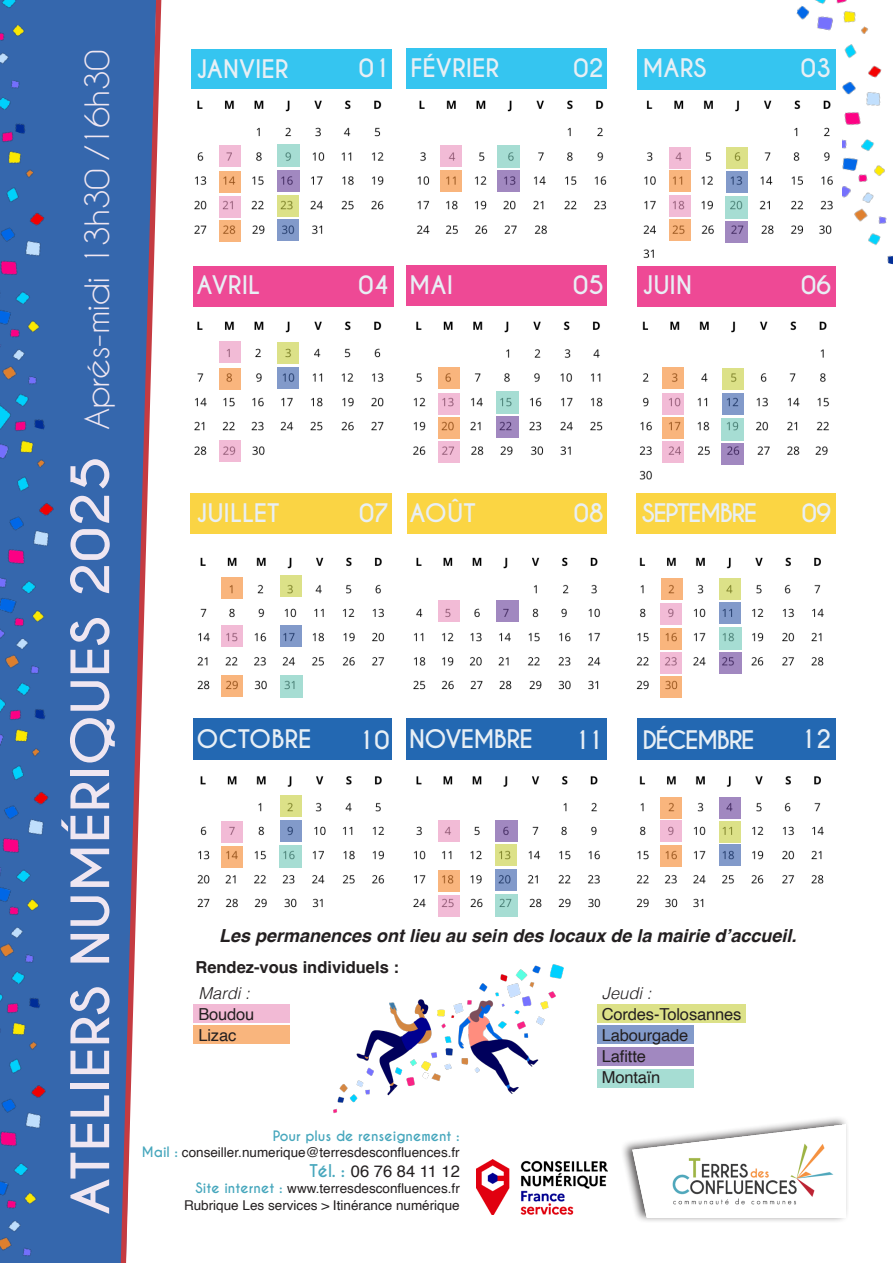
<style>
.page{position:relative;width:893px;height:1263px;background:#fff}
.page>*{position:absolute;margin:0;border:0;box-sizing:border-box;transform-origin:0 0}
.t1{font:700 49.5px "Caviar Dreams";color:#efe6f1;scale:1.12 1}
.t2{font:700 24px "Caviar Dreams";color:#e8eff5}
.t3{font:700 24px "Caviar Dreams";letter-spacing:-.06em;color:#e8eff5}
.t4{font:700 24px "Caviar Dreams";letter-spacing:-.03em;color:#e8eff5}
.t5{font:italic 700 18px "Helvetica";color:#231f20}
.t6{font:16.5px "Helvetica";letter-spacing:-.01em;color:#231f20}
.t7{font:700 16.5px "Helvetica";color:#231f20}
.t8{font:italic 300 16.5px "Helvetica";color:#231f20}
.t9{font:13.5px "Helvetica";color:#231f20}
.t10{font:700 13.5px "Caviar Dreams";color:#47a7bd}
.s1{font-weight:400;font-size:31.5px}
.s2{font-family:"Caviar Dreams";font-weight:700;color:#47a7bd}
</style>
<div class="page">
<img style="left:190px;top:502px;width:646px;height:415px">
<img style="left:796px;top:0;width:97px;height:264px">
<img style="left:190px;top:34px;width:652px;height:461px">
<div style="left:621px;top:1115px;width:229px;height:109px;background:#231f20;opacity:.75"></div>
<img style="left:632px;top:1125px;width:214px;height:92px">
<div style="left:72px;top:0;width:49px;height:119px;background:#3567ad"></div>
<div style="left:406px;top:49px;width:200px;height:40px;background:#35c5f0"></div>
<div style="left:637px;top:49px;width:199px;height:41px;background:#35c5f0"></div>
<div style="left:406px;top:265px;width:200px;height:41px;background:#ee4995"></div>
<div style="left:637px;top:266px;width:199px;height:40px;background:#ee4995"></div>
<div style="left:191px;top:493px;width:201px;height:41px;background:#fad444"></div>
<div style="left:407px;top:493px;width:199px;height:41px;background:#fbd543"></div>
<div style="left:636px;top:493px;width:200px;height:41px;background:#fbd543"></div>
<div style="left:637px;top:719px;width:199px;height:41px;background:#2368b2"></div>
<div style="left:406px;top:719px;width:200px;height:41px;background:#2368b2"></div>
<div style="left:193px;top:719px;width:199px;height:41px;background:#2368b2"></div>
<div style="left:193px;top:266px;width:201px;height:40px;background:#ee4995"></div>
<div style="left:192px;top:49px;width:200px;height:40px;background:#35c5f0"></div>
<img style="left:333px;top:964px;width:231px;height:149px">
<img style="left:476px;top:1159px;width:132px;height:56px">
<div style="left:597px;top:1047px;width:96px;height:19px;background:#a188c0"></div>
<div style="left:597px;top:1068px;width:96px;height:19px;background:#a6ddd3"></div>
<div style="left:597px;top:1025px;width:96px;height:19px;background:#829aca"></div>
<div style="left:597px;top:1004px;width:149px;height:19px;background:#dce188"></div>
<svg style="left:219px;top:171px;width:21px;height:22px"></svg>
<svg style="left:219px;top:196px;width:21px;height:22px"></svg>
<svg style="left:219px;top:220px;width:21px;height:22px"></svg>
<svg style="left:441px;top:145px;width:21px;height:22px"></svg>
<svg style="left:441px;top:170px;width:21px;height:22px"></svg>
<svg style="left:669px;top:147px;width:21px;height:21px"></svg>
<svg style="left:669px;top:170px;width:21px;height:22px"></svg>
<svg style="left:669px;top:195px;width:21px;height:22px"></svg>
<svg style="left:669px;top:219px;width:21px;height:22px"></svg>
<div style="left:219px;top:341px;width:21px;height:22px;background:#f2bbd6"></div>
<svg style="left:219px;top:368px;width:21px;height:22px"></svg>
<svg style="left:219px;top:440px;width:21px;height:22px"></svg>
<svg style="left:438px;top:367px;width:22px;height:22px"></svg>
<svg style="left:438px;top:393px;width:22px;height:22px"></svg>
<svg style="left:438px;top:417px;width:22px;height:22px"></svg>
<svg style="left:438px;top:441px;width:22px;height:22px"></svg>
<svg style="left:662px;top:367px;width:22px;height:22px"></svg>
<svg style="left:662px;top:417px;width:22px;height:22px"></svg>
<svg style="left:662px;top:393px;width:22px;height:22px"></svg>
<svg style="left:662px;top:441px;width:22px;height:22px"></svg>
<div style="left:221px;top:577px;width:22px;height:22px;background:#f9b57d"></div>
<svg style="left:221px;top:675px;width:22px;height:22px"></svg>
<svg style="left:221px;top:625px;width:22px;height:22px"></svg>
<svg style="left:438px;top:600px;width:22px;height:22px"></svg>
<svg style="left:661px;top:578px;width:22px;height:22px"></svg>
<svg style="left:661px;top:628px;width:21px;height:21px"></svg>
<svg style="left:661px;top:603px;width:21px;height:22px"></svg>
<svg style="left:661px;top:652px;width:21px;height:21px"></svg>
<svg style="left:661px;top:676px;width:21px;height:21px"></svg>
<svg style="left:221px;top:846px;width:21px;height:21px"></svg>
<svg style="left:221px;top:821px;width:21px;height:22px"></svg>
<svg style="left:438px;top:820px;width:22px;height:22px"></svg>
<svg style="left:438px;top:870px;width:22px;height:22px"></svg>
<svg style="left:438px;top:895px;width:22px;height:22px"></svg>
<svg style="left:660px;top:797px;width:22px;height:21px"></svg>
<svg style="left:660px;top:820px;width:22px;height:22px"></svg>
<svg style="left:661px;top:845px;width:21px;height:21px"></svg>
<svg style="left:121px;top:0;width:40px;height:1084px"></svg>
<div style="left:194px;top:1025px;width:96px;height:19px;background:#f9b57d"></div>
<div style="left:194px;top:1004px;width:96px;height:19px;background:#f2bad5"></div>
<svg style="left:277px;top:195px;width:22px;height:22px"></svg>
<svg style="left:219px;top:145px;width:21px;height:22px"></svg>
<svg style="left:277px;top:219px;width:22px;height:22px"></svg>
<svg style="left:277px;top:170px;width:23px;height:22px"></svg>
<svg style="left:277px;top:145px;width:23px;height:22px"></svg>
<svg style="left:498px;top:170px;width:22px;height:22px"></svg>
<svg style="left:498px;top:145px;width:22px;height:23px"></svg>
<svg style="left:726px;top:147px;width:21px;height:21px"></svg>
<svg style="left:726px;top:171px;width:21px;height:22px"></svg>
<svg style="left:725px;top:221px;width:22px;height:22px"></svg>
<svg style="left:725px;top:196px;width:22px;height:23px"></svg>
<svg style="left:277px;top:342px;width:22px;height:22px"></svg>
<svg style="left:277px;top:367px;width:22px;height:21px"></svg>
<svg style="left:497px;top:416px;width:22px;height:22px"></svg>
<svg style="left:497px;top:391px;width:22px;height:23px"></svg>
<svg style="left:722px;top:368px;width:21px;height:22px"></svg>
<svg style="left:722px;top:393px;width:21px;height:22px"></svg>
<svg style="left:722px;top:443px;width:22px;height:21px"></svg>
<svg style="left:722px;top:418px;width:22px;height:22px"></svg>
<svg style="left:280px;top:575px;width:22px;height:22px"></svg>
<svg style="left:280px;top:625px;width:22px;height:22px"></svg>
<svg style="left:497px;top:600px;width:22px;height:22px"></svg>
<svg style="left:280px;top:675px;width:23px;height:22px"></svg>
<svg style="left:719px;top:578px;width:22px;height:22px"></svg>
<svg style="left:719px;top:602px;width:22px;height:22px"></svg>
<svg style="left:719px;top:652px;width:22px;height:22px"></svg>
<svg style="left:719px;top:628px;width:22px;height:22px"></svg>
<svg style="left:280px;top:795px;width:21px;height:22px"></svg>
<svg style="left:280px;top:820px;width:21px;height:22px"></svg>
<svg style="left:280px;top:845px;width:22px;height:22px"></svg>
<svg style="left:495px;top:820px;width:23px;height:22px"></svg>
<svg style="left:496px;top:844px;width:21px;height:22px"></svg>
<svg style="left:496px;top:869px;width:21px;height:22px"></svg>
<svg style="left:496px;top:894px;width:22px;height:23px"></svg>
<svg style="left:719px;top:797px;width:21px;height:22px"></svg>
<svg style="left:719px;top:821px;width:21px;height:22px"></svg>
<svg style="left:719px;top:844px;width:21px;height:22px"></svg>
<img style="left:0;top:1009px;width:131px;height:254px">
<img style="left:0;top:720px;width:134px;height:289px">
<div style="left:0;top:403px;width:139px;height:317px;background:#3567ad"></div>
<div style="left:0;top:119px;width:127px;height:311px;background:#3567ad"></div>
<div style="left:0;top:0;width:72px;height:135px;background:#3567ad"></div>
<p class="t1" style="left:61px;top:1215px;width:1042px;rotate:-90deg">ATELIERS NUMÉRIQUES 2025 <span class="s1">Aprés-midi 13h30 /16h30</span></p>
<p class="t2" style="left:196px;top:54px;width:94px">JANVIER</p>
<p class="t2" style="left:410px;top:53px;width:90px">FÉVRIER</p>
<p class="t2" style="left:642px;top:54px;width:66px">MARS</p>
<p class="t2" style="left:359px;top:53px;width:33px">01</p>
<p class="t2" style="left:573px;top:53px;width:32px">02</p>
<p class="t2" style="left:801px;top:54px;width:32px">03</p>
<p class="t2" style="left:196px;top:270px;width:65px">AVRIL</p>
<p class="t2" style="left:409px;top:271px;width:45px">MAI</p>
<p class="t2" style="left:642px;top:270px;width:51px">JUIN</p>
<p class="t2" style="left:358px;top:270px;width:32px">04</p>
<p class="t2" style="left:573px;top:270px;width:32px">05</p>
<p class="t2" style="left:801px;top:270px;width:32px">06</p>
<p class="t2" style="left:196px;top:498px;width:85px">JUILLET</p>
<p class="t2" style="left:409px;top:498px;width:68px">AOÛT</p>
<p class="t3" style="left:642px;top:499px;width:117px">SEPTEMBRE</p>
<p class="t2" style="left:359px;top:498px;width:32px">07</p>
<p class="t2" style="left:574px;top:498px;width:32px">08</p>
<p class="t2" style="left:802px;top:499px;width:31px">09</p>
<p class="t2" style="left:196px;top:725px;width:117px">OCTOBRE</p>
<p class="t4" style="left:409px;top:725px;width:125px">NOVEMBRE</p>
<p class="t3" style="left:642px;top:725px;width:113px">DÉCEMBRE</p>
<p class="t2" style="left:358px;top:726px;width:33px">10</p>
<p class="t2" style="left:574px;top:725px;width:32px">11</p>
<p class="t2" style="left:800px;top:725px;width:33px">12</p>
<p class="t5" style="left:219px;top:921px;width:579px">Les permanences ont lieu au sein des locaux de la mairie d’accueil.</p>
<p class="t7" style="left:195px;top:957px;width:205px">Rendez-vous individuels :</p>
<p class="t8" style="left:198px;top:979px;width:53px">Mardi :</p>
<p class="t6" style="left:198px;top:1001px;width:58px">Boudou</p>
<p class="t6" style="left:198px;top:1022px;width:39px">Lizac</p>
<p class="t10" style="left:273px;top:1128px;width:188px">Pour plus de renseignement :</p>
<p class="t9" style="left:142px;top:1142px;width:319px"><span class="s2">Mail :</span> conseiller.numerique@terresdesconfluences.fr</p>
<p class="t6" style="left:309px;top:1159px;width:152px"><span class="s2">Tél. :</span> 06 76 84 11 12</p>
<p class="t9" style="left:196px;top:1178px;width:266px"><span class="s2">Site internet :</span> www.terresdesconfluences.fr</p>
<p class="t9" style="left:184px;top:1194px;width:277px">Rubrique Les services &gt; Itinérance numérique</p>
<p class="t8" style="left:602px;top:979px;width:51px">Jeudi :</p>
<p class="t6" style="left:602px;top:1001px;width:141px">Cordes-Tolosannes</p>
<p class="t6" style="left:602px;top:1022px;width:88px">Labourgade</p>
<p class="t6" style="left:602px;top:1043px;width:46px">Lafitte</p>
<p class="t6" style="left:602px;top:1064px;width:60px">Montaïn</p>
</div>
